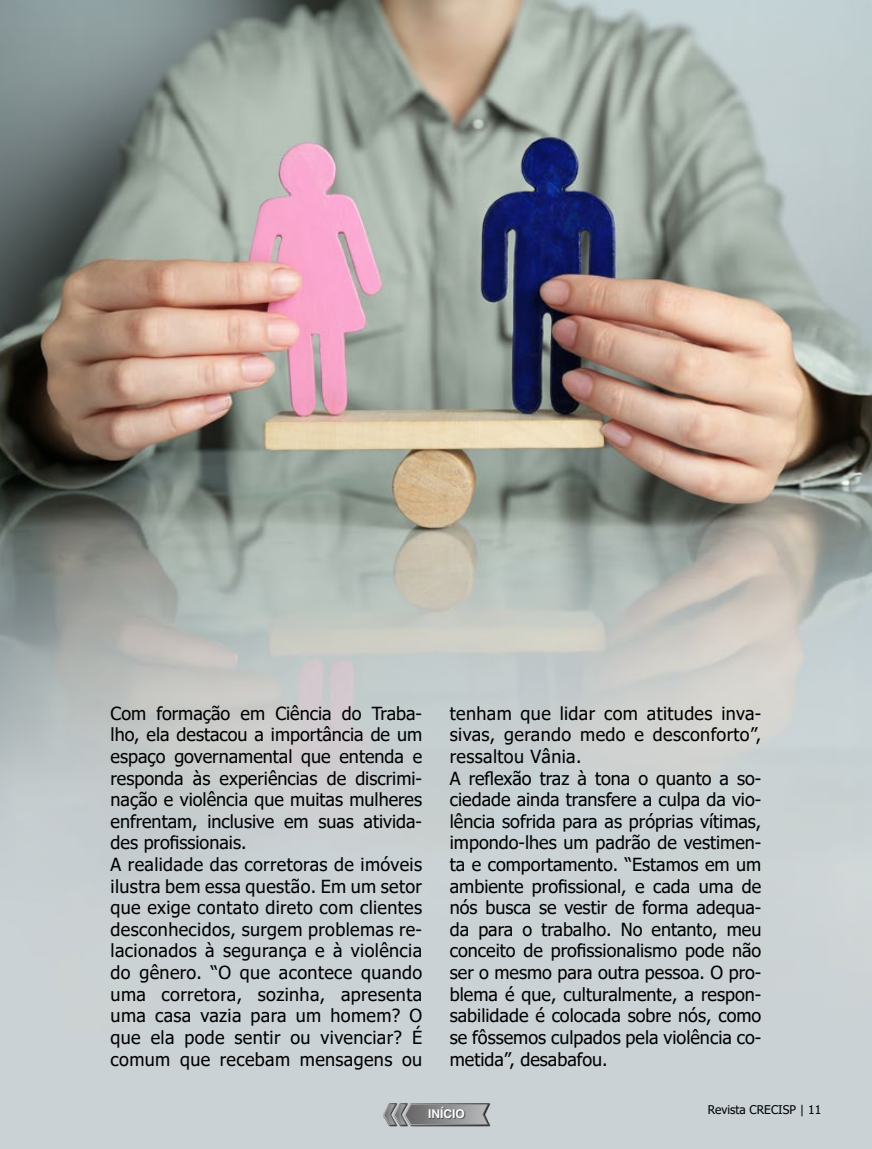
<style>
.page{position:relative;width:872px;height:1149px;background:#fff}
.page>*{position:absolute;margin:0;border:0;box-sizing:border-box;transform-origin:0 0}
.t1{font:18px/21.6px "Tahoma";color:#000}
.t2{font:18px/21.6px "Tahoma";letter-spacing:.02em;color:#000}
.t3{font:12px "Tahoma";color:#000}
.t4{font:700 12px "Helvetica";color:#fff}
</style>
<div class="page">
<img style="left:0;top:0;width:872px;height:1148px">
<div style="left:383px;top:1103px;width:107px;height:23px;background:#000;opacity:.75"></div>
<svg style="left:382px;top:1102px;width:108px;height:23px"></svg>
<div style="left:429px;top:1106px;width:37px;height:13px;background:#000;opacity:.5"></div>
<p class="t2" style="left:111px;top:703px;width:313px">Com formação em Ciência do Traba&shy;lho, ela destacou a importância de um espaço governamental que entenda e responda às experiências de discrimi&shy;nação e violência que muitas mulheres enfrentam, inclusive em suas ativida&shy;des profissionais.<br>A realidade das corretoras de imóveis ilustra bem essa questão. Em um setor que exige contato direto com clientes desconhecidos, surgem problemas re&shy;lacionados à segurança e à violência do gênero. “O que acontece quando uma corretora, sozinha, apresenta uma casa vazia para um homem? O que ela pode sentir ou vivenciar? É comum que recebam mensagens ou</p>
<p class="t1" style="left:450px;top:703px;width:313px">tenham que lidar com atitudes inva&shy;sivas, gerando medo e desconforto”, ressaltou Vânia.<br>A reflexão traz à tona o quanto a so&shy;ciedade ainda transfere a culpa da vio&shy;lência sofrida para as próprias vítimas, impondo-lhes um padrão de vestimen&shy;ta e comportamento. “Estamos em um ambiente profissional, e cada uma de nós busca se vestir de forma adequa&shy;da para o trabalho. No entanto, meu conceito de profissionalismo pode não ser o mesmo para outra pessoa. O pro&shy;blema é que, culturalmente, a respon&shy;sabilidade é colocada sobre nós, como se fôssemos culpados pela violência co&shy;metida”, desabafou.</p>
<p class="t4" style="left:428px;top:1105px;width:38px">INÍCIO</p>
<p class="t3" style="left:708px;top:1101px;width:115px">Revista CRECISP | 11</p>
</div>
